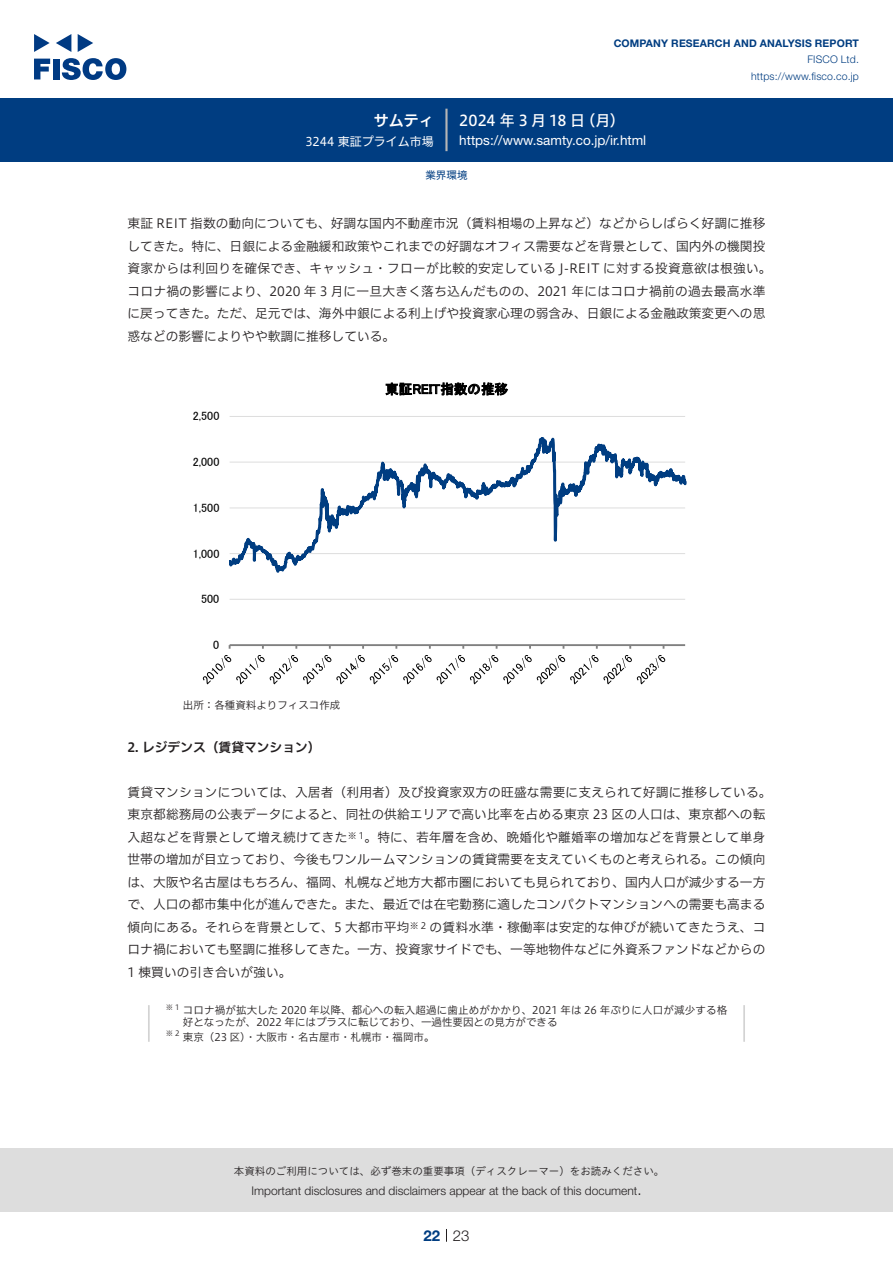
<style>
.page{position:relative;width:893px;height:1263px;background:#fff}
.page>*{position:absolute;margin:0;border:0;box-sizing:border-box;transform-origin:0 0}
.t1{font:15px "Hiragino UD Sans F Std N W5";color:#fff}
.t2{font:15px "Hiragino UD Sans F Std N W6";color:#fff}
.t3{font:300 15px "Helvetica Neue LT Std";color:#231f20}
.t4{font:700 15px "Helvetica Neue LT Std";color:#003d81}
.t5{font:13.5px "Helvetica Neue LT Std";color:#fff}
.t6{font:13.5px "MS P Gothic";letter-spacing:.01em;color:#000}
.本文{font:12.75px/22.5px "Hiragino UD Sans F Std N W3";color:#231f20}
.小タイトル{font:12.75px "Hiragino UD Sans F Std N W6";color:#231f20}
.t7{font:300 12px "Helvetica Neue LT Std";color:#231f20}
.t8{font:12px "MS P Gothic";color:#000}
.t9{font:12px "Hiragino UD Sans F Std N W4";color:#fff}
.表組み基本スタイル{font:10.5px "Hiragino UD Sans F Std N W3";color:#231f20}
.t10{font:10.5px "Hiragino UD Sans Std W3";color:#231f20}
.t11{font:700 10.5px "Helvetica Neue LT Std";letter-spacing:.015em;color:#003d81}
.t12{font:300 10.5px/16.5px "Helvetica Neue LT Std";letter-spacing:.015em;color:#003d81;text-align:right}
.ヘッダー{font:10.5px "Hiragino UD Sans F Std N W4";color:#003d81}
.本文-2{font:8.85px "Hiragino UD Sans F Std N W3";color:#231f20}
.t13{font:7.35px "Hiragino UD Sans F Std N W3";color:#231f20}
</style>
<div class="page">
<div style="left:0;top:1148px;width:893px;height:64px;background:#ddd"></div>
<svg style="left:34px;top:59px;width:16px;height:20px"></svg>
<div style="left:53px;top:59px;width:6px;height:20px;background:#003a83"></div>
<svg style="left:62px;top:58px;width:64px;height:22px"></svg>
<svg style="left:34px;top:34px;width:16px;height:18px"></svg>
<svg style="left:78px;top:34px;width:15px;height:18px"></svg>
<svg style="left:56px;top:34px;width:15px;height:18px"></svg>
<div style="left:0;top:98px;width:893px;height:64px;background:#003d81"></div>
<hr style="left:445px;top:109px;width:3px;height:42px;background:#b5b5b6">
<svg style="left:446px;top:1229px;width:1px;height:13px"></svg>
<svg style="left:229px;top:416px;width:457px;height:230px"></svg>
<svg style="left:203px;top:655px;width:462px;height:29px"></svg>
<hr style="left:148px;top:1005px;width:2px;height:37px;background:#d3d3d3">
<hr style="left:743px;top:1005px;width:2px;height:37px;background:#d3d3d3">
<p class="t2" style="left:374px;top:109px;width:62px">サムティ</p>
<p class="t9" style="left:305px;top:132px;width:130px">3244 東証プライム市場</p>
<p class="t11" style="left:614px;top:37px;width:247px">COMPANY RESEARCH AND ANALYSIS REPORT</p>
<p class="t12" style="left:751px;top:51px;width:109px">FISCO Ltd. https://www.fisco.co j p.</p>
<p class="t1" style="left:580px;top:109px;width:46px">（月(</p>
<p class="t1" style="left:459px;top:109px;width:127px">2024 年 3 月 18 日</p>
<p class="t5" style="left:459px;top:132px;width:189px">https://www.samty.co j p. .i r/ html</p>
<p class="ヘッダー" style="left:425px;top:167px;width:43px">業界環境</p>
<p class="本文" style="left:128px;top:211px;width:646px">東証 REIT 指数の動向についても、好調な国内不動産市況（賃料相場の上昇など）などからしばらく好調に推移してきた。特に、日銀による金融緩和政策やこれまでの好調なオフィス需要などを背景として、国内外の機関投資家からは利回りを確保でき、キャッシュ・フローが比較的安定している -J REIT に対する投資意欲は根強い。コロナ禍の影響により、2020 年 3 月に一旦大きく落ち込んだものの、2021 年にはコロナ禍前の過去最高水準に戻ってきた。ただ、足元では、海外中銀による利上げや投資家心理の弱含み、日銀による金融政策変更への思惑などの影響によりやや軟調に推移している。</p>
<p class="t8" style="left:193px;top:410px;width:28px">2,500</p>
<p class="t8" style="left:193px;top:456px;width:28px">2,000</p>
<p class="t8" style="left:193px;top:501px;width:28px">1,500</p>
<p class="t8" style="left:193px;top:547px;width:28px">1,000</p>
<p class="t8" style="left:201px;top:593px;width:20px">500</p>
<p class="t8" style="left:213px;top:639px;width:8px">0</p>
<p class="t6" style="left:385px;top:382px;width:124px">東証REIT指数の推移</p>
<p class="表組み基本スタイル" style="left:183px;top:697px;width:159px">出所：各種資料よりフィスコ作成</p>
<p class="小タイトル" style="left:128px;top:737px;width:195px">2. レジデンス（賃貸マンション(</p>
<p class="本文" style="left:128px;top:780px;width:645px">賃貸マンションについては、入居者（利用者）及び投資家双方の旺盛な需要に支えられて好調に推移している。</p>
<p class="本文" style="left:128px;top:802px;width:639px">東京都総務局の公表データによると、同社の供給エリアで高い比率を占める東京 23 区の人口は、東京都への転</p>
<p class="本文" style="left:359px;top:825px;width:408px">。<sup>1</sup> 特に、若年層を含め、晩婚化や離婚率の増加などを背景として単身</p>
<p class="本文" style="left:128px;top:825px;width:222px">入超などを背景として増え続けてきた</p>
<p class="本文" style="left:128px;top:847px;width:639px">世帯の増加が目立っており、今後もワンルームマンションの賃貸需要を支えていくものと考えられる。この傾向</p>
<p class="本文" style="left:128px;top:870px;width:639px">は、大阪や名古屋はもちろん、福岡、札幌など地方大都市圏においても見られており、国内人口が減少する一方</p>
<p class="本文" style="left:128px;top:892px;width:639px">で、人口の都市集中化が進んできた。また、最近では在宅勤務に適したコンパクトマンションへの需要も高まる</p>
<p class="本文" style="left:429px;top:915px;width:337px">の賃料水準・稼働率は安定的な伸びが続いてきたうえ、コ</p>
<p class="本文-2" style="left:348px;top:829px;width:10px">※</p>
<p class="本文" style="left:128px;top:915px;width:639px">傾向にある。それらを背景として、5 大都市平均<br>ロナ禍においても堅調に推移してきた。一方、投資家サイドでも、一等地物件などに外資系ファンドなどからの<br>1 棟買いの引き合いが強い。</p>
<p class="表組み基本スタイル" style="left:183px;top:1002px;width:546px">コロナ禍が拡大した 2020 年以降、都心への転入超過に歯止めがかかり、2021 年は 26 年ぶりに人口が減少する格</p>
<p class="本文-2" style="left:410px;top:919px;width:18px">※ 2</p>
<p class="t13" style="left:166px;top:1002px;width:15px">※1</p>
<p class="表組み基本スタイル" style="left:183px;top:1014px;width:376px">好となったが、2022 年にはプラスに転じており、一過性要因との見方ができる</p>
<p class="t13" style="left:166px;top:1028px;width:15px">※2</p>
<p class="表組み基本スタイル" style="left:183px;top:1028px;width:253px">東京（23 区）・大阪市・名古屋市・札幌市・福岡市。</p>
<p class="t10" style="left:234px;top:1163px;width:432px">本資料のご利用については、必ず巻末の重要事項（ディスクレーマー）をお読みください。</p>
<p class="t3" style="left:637px;top:1180px;width:6px">.</p>
<p class="t7" style="left:251px;top:1183px;width:387px">Important disclosures and disclaimers appear at the back of this document</p>
<p class="t4" style="left:423px;top:1226px;width:18px">22</p>
<p class="t3" style="left:453px;top:1226px;width:18px">23</p>
</div>
